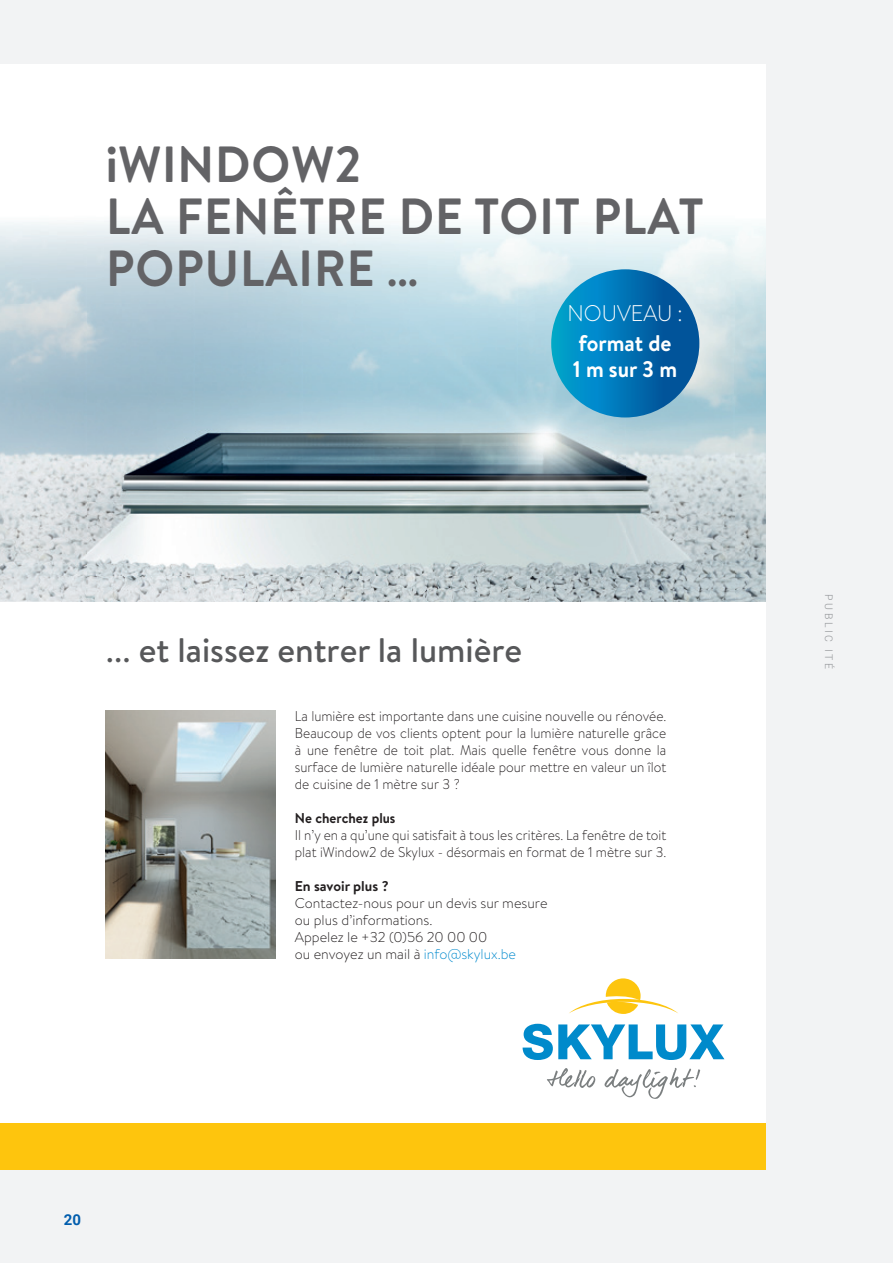
<style>
.page{position:relative;width:893px;height:1263px;background:#f2f3f4}
.page>*{position:absolute;margin:0;border:0;box-sizing:border-box;transform-origin:0 0}
.t1{font:700 50.7px/52.2px "Brandon Text";letter-spacing:.02em;color:#636366;scale:.95 1}
.t2{font:500 34.05px "Brandon Text";color:#57585a}
.t3{font:700 22.65px/25.8px "Brandon Text";color:#fff;scale:.95 1}
.t4{font:300 22.65px "Brandon Text";color:#fff;scale:.95 1}
.t5{font:700 15px "Roboto";color:#015dad}
.t6{font:300 14.1px/17px "Brandon Text";color:#231f20;text-align:justify;scale:.95 1}
.t7{font:300 14.1px/17px "Brandon Text";color:#231f20}
.t8{font:700 14.1px "Brandon Text";color:#231f20;scale:.95 1}
.t9{font:700 14.1px "Brandon Text";color:#231f20}
.t10{font:300 10.5px "Roboto";letter-spacing:.235em;color:#939598}
.s1{font-weight:400}
.s2{color:#008ace}
</style>
<div class="page">
<div style="left:0;top:64px;width:765px;height:1105px;background:#fff"></div>
<svg style="left:523px;top:1024px;width:201px;height:36px"></svg>
<svg style="left:569px;top:978px;width:109px;height:36px"></svg>
<svg style="left:547px;top:1068px;width:48px;height:20px"></svg>
<svg style="left:604px;top:1068px;width:96px;height:31px"></svg>
<div style="left:0;top:1122px;width:765px;height:47px;background:#fec50d"></div>
<img style="left:0;top:221px;width:734px;height:282px">
<img style="left:734px;top:226px;width:31px;height:376px">
<img style="left:0;top:503px;width:87px;height:99px">
<img style="left:87px;top:503px;width:431px;height:74px">
<img style="left:518px;top:503px;width:216px;height:99px">
<div style="left:551px;top:269px;width:148px;height:148px;background:linear-gradient(to right,#01a5d6,#014793);border-radius:74px"></div>
<img style="left:61px;top:577px;width:520px;height:152px">
<img style="left:106px;top:711px;width:169px;height:248px">
<h1 class="t1" style="left:106px;top:137px;width:631px">iWINDOW2<br>LA FENÊTRE DE TOIT PLAT<br>POPULAIRE …</h1>
<h3 class="t4" style="left:567px;top:297px;width:123px">NOUVEAU :</h3>
<h3 class="t3" style="left:573px;top:330px;width:111px">format de<br>1 m sur 3 m</h3>
<h2 class="t2" style="left:106px;top:626px;width:418px"><span class="s1">...</span> et laissez entrer la lumière</h2>
<p class="t6" style="left:295px;top:707px;width:393px">La lumière est importante dans une cuisine nouvelle ou rénovée.<br>Beaucoup de vos clients optent pour la lumière naturelle grâce à une fenêtre de toit plat. Mais quelle fenêtre vous donne la surface de lumière naturelle idéale pour mettre en valeur un îlot de cuisine de 1 mètre sur 3 ?</p>
<p class="t8" style="left:295px;top:808px;width:107px">Ne cherchez plus</p>
<p class="t6" style="left:295px;top:826px;width:393px">Il n’y en a qu’une qui satisfait à tous les critères. La fenêtre de toit plat iWindow2 de Skylux - désormais en format de 1 mètre sur 3.</p>
<p class="t9" style="left:295px;top:876px;width:95px">En savoir plus ?</p>
<p class="t7" style="left:295px;top:894px;width:254px">Contactez-nous pour un devis sur mesure ou plus d’informations.<br>Appelez le +32 (0)56 20 00 00<br>ou envoyez un mail à <span class="s2">info@skylux.be</span></p>
<p class="t5" style="left:64px;top:1209px;width:19px">20</p>
<p class="t10" style="left:836px;top:594px;width:76px;rotate:90deg">PUBLIC ITÉ</p>
</div>
